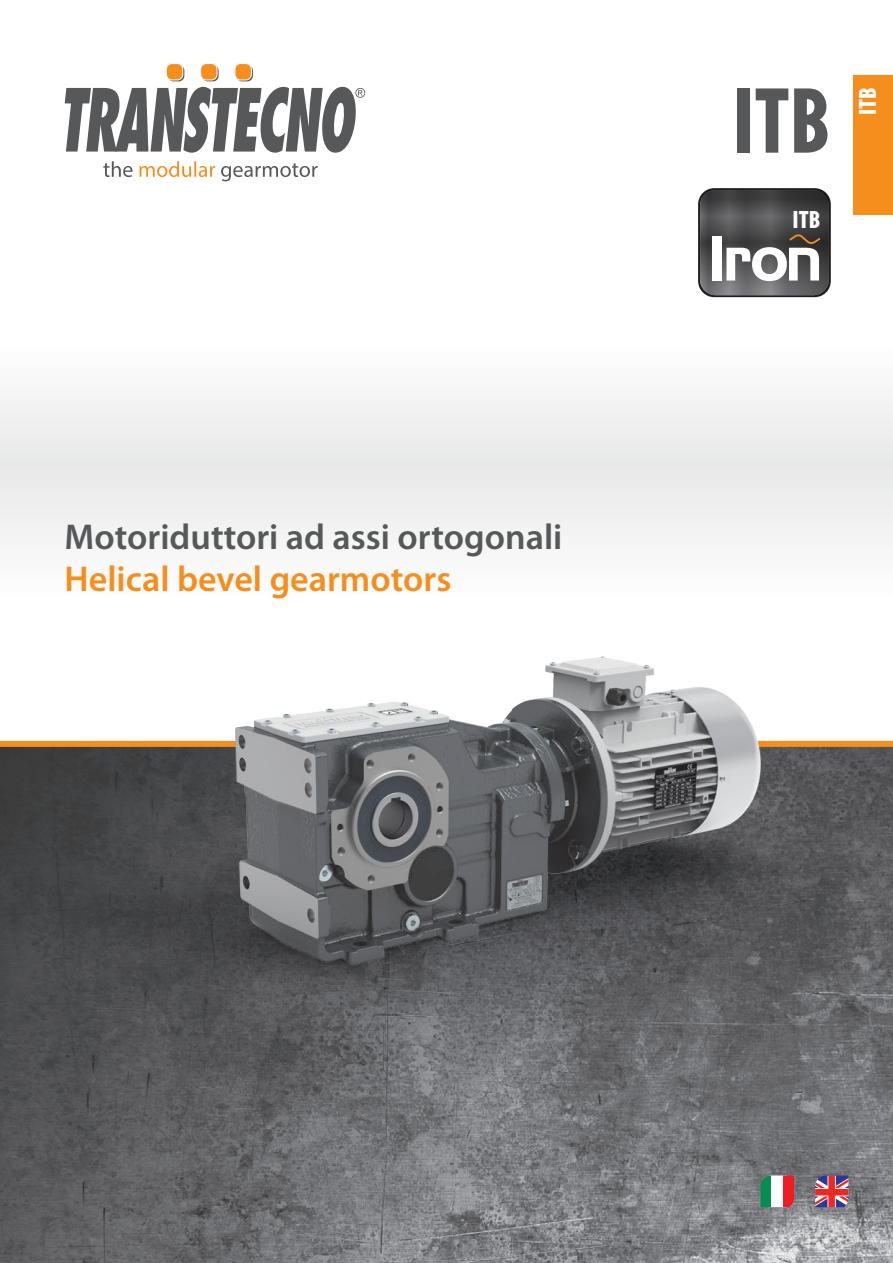
<style>
.page{position:relative;width:893px;height:1263px;background:#fff}
.page>*{position:absolute;margin:0;border:0;box-sizing:border-box;transform-origin:0 0}
.t1{font:700 condensed 85.2px "Futura";color:#57585a}
.t2{font:600 36px "Myriad Pro";color:#57585a}
.t3{font:600 36px "Myriad Pro";color:#f68e1e}
.t4{font:700 condensed 22.5px "Futura";color:#fff;scale:1.08 1}
</style>
<div class="page">
<img style="left:0;top:1209px;width:893px;height:54px">
<div style="left:0;top:336px;width:893px;height:259px;background:#f3f3f4"></div>
<svg style="left:202px;top:65px;width:17px;height:16px"></svg>
<div style="left:201px;top:64px;width:16px;height:16px;background:#f68e1e;border-radius:6px"></div>
<div style="left:200px;top:63px;width:17px;height:17px;border:1px solid #fff;border-radius:6px"></div>
<svg style="left:168px;top:65px;width:16px;height:16px"></svg>
<div style="left:166px;top:64px;width:17px;height:16px;background:#f68e1e;border-radius:6px"></div>
<div style="left:166px;top:63px;width:17px;height:17px;border:1px solid #fff;border-radius:6px"></div>
<svg style="left:236px;top:65px;width:17px;height:16px"></svg>
<div style="left:235px;top:64px;width:16px;height:16px;background:#f68e1e;border-radius:6px"></div>
<div style="left:234px;top:63px;width:18px;height:17px;border:1px solid #fff;border-radius:6px"></div>
<svg style="left:65px;top:87px;width:300px;height:66px"></svg>
<svg style="left:221px;top:163px;width:97px;height:18px"></svg>
<svg style="left:139px;top:161px;width:76px;height:16px"></svg>
<svg style="left:103px;top:161px;width:30px;height:16px"></svg>
<div style="left:698px;top:188px;width:133px;height:109px;background:#231f20;border-radius:16px"></div>
<svg style="left:700px;top:190px;width:130px;height:106px;background:#6c6c6c"></svg>
<div style="left:853px;top:75px;width:40px;height:140px;background:#f68e1e"></div>
<img style="left:0;top:656px;width:893px;height:553px">
<p class="t2" style="left:65px;top:514px;width:499px">Motoriduttori ad assi ortogonali</p>
<p class="t3" style="left:65px;top:556px;width:388px">Helical bevel gearmotors</p>
<h1 class="t1" style="left:733px;top:66px;width:99px">ITB</h1>
<p class="t4" style="left:793px;top:206px;width:27px">ITB</p>
<p class="t4" style="left:853px;top:115px;width:27px;rotate:-90deg">ITB</p>
</div>
